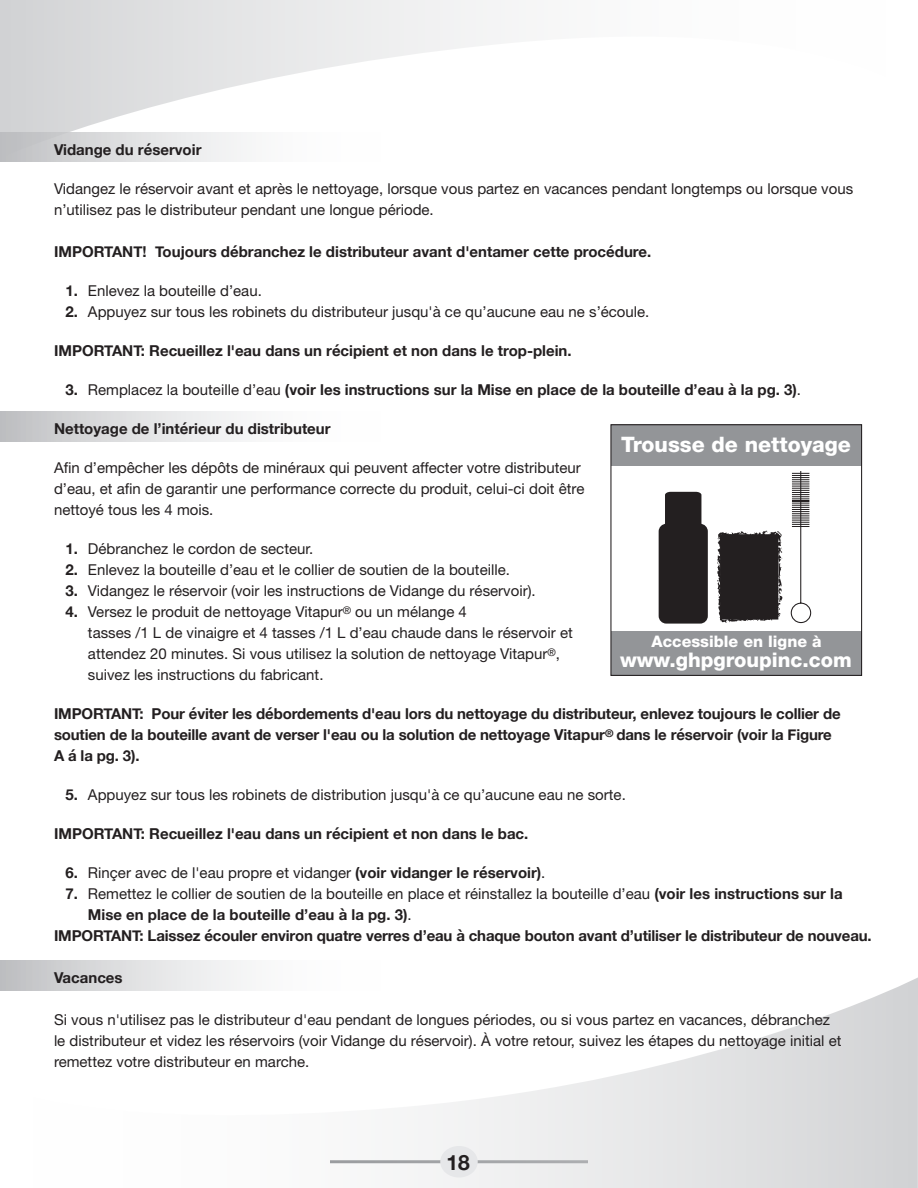
<style>
.page{position:relative;width:918px;height:1188px;background:#fff}
.page>*{position:absolute;margin:0;border:0;box-sizing:border-box;transform-origin:0 0}
.t1{font:800 21.3px "Helvetica Neue LT Std";color:#fff}
.t2{font:700 21px "Helvetica Neue";color:#231f20}
.t3{font:800 20.25px "Helvetica Neue LT Std";color:#fff}
.t4{font:800 15.9px "Helvetica Neue LT Std";color:#fff}
.t5{font:15px/21px "Helvetica Neue";color:#231f20}
.Sub_Header{font:700 15px/21px "Helvetica Neue";letter-spacing:-.01em;color:#231f20}
.s1{font-weight:700}
.s2{font-weight:400}
</style>
<div class="page">
<svg style="left:0;top:0;width:505px;height:132px"></svg>
<svg style="left:0;top:977px;width:918px;height:211px"></svg>
<div style="left:440px;top:1146px;width:38px;height:32px;background:#e6e7e9;border-radius:50%"></div>
<div style="left:0;top:132px;width:381px;height:30px;background:linear-gradient(to right,#c5c6c9,#fff)"></div>
<div style="left:0;top:412px;width:381px;height:30px;background:linear-gradient(to right,#c6c7c9,#fff)"></div>
<div style="left:0;top:960px;width:381px;height:30px;background:linear-gradient(to right,#c6c7c9,#fff)"></div>
<div style="left:611px;top:631px;width:250px;height:44px;background:#939598"></div>
<div style="left:611px;top:425px;width:250px;height:41px;background:#939598"></div>
<svg style="left:717px;top:530px;width:66px;height:93px;background:#403c3d"></svg>
<div style="left:659px;top:524px;width:49px;height:100px;background:#231f20;border-radius:8px"></div>
<svg style="left:665px;top:492px;width:36px;height:32px"></svg>
<svg style="left:790px;top:471px;width:22px;height:153px"></svg>
<div style="left:610px;top:424px;width:252px;height:252px;border:1px solid #231f20"></div>
<p class="Sub_Header" style="left:54px;top:140px;width:149px">Vidange du réservoir</p>
<p class="t5" style="left:54px;top:178px;width:801px">Vidangez le réservoir avant et après le nettoyage, lorsque vous partez en vacances pendant longtemps ou lorsque vous n’utilisez pas le distributeur pendant une longue période.</p>
<p class="Sub_Header" style="left:54px;top:242px;width:599px">IMPORTANT! Toujours débranchez le distributeur avant d'entamer cette procédure.</p>
<p class="t5" style="left:65px;top:280px;width:198px"><span class="s1">1.</span> Enlevez la bouteille d’eau.</p>
<p class="t5" style="left:65px;top:301px;width:586px"><span class="s1">2.</span> Appuyez sur tous les robinets du distributeur jusqu'à ce qu’aucune eau ne s’écoule.</p>
<p class="Sub_Header" style="left:54px;top:341px;width:519px">IMPORTANT: Recueillez l'eau dans un récipient et non dans le trop-plein.</p>
<p class="Sub_Header" style="left:65px;top:380px;width:737px">3. <span class="s2">Remplacez la bouteille d’eau</span> (voir les instructions sur la Mise en place de la bouteille d’eau à la pg. 3)<span class="s2">.</span></p>
<p class="Sub_Header" style="left:54px;top:419px;width:278px">Nettoyage de l’intérieur du distributeur</p>
<p class="t5" style="left:54px;top:457px;width:532px">Afin d’empêcher les dépôts de minéraux qui peuvent affecter votre distributeur d’eau, et afin de garantir une performance correcte du produit, celui-ci doit être nettoyé tous les 4 mois.</p>
<p class="t5" style="left:65px;top:538px;width:249px"><span class="s1">1.</span> Débranchez le cordon de secteur.</p>
<p class="t5" style="left:65px;top:559px;width:446px"><span class="s1">2.</span> Enlevez la bouteille d’eau et le collier de soutien de la bouteille.</p>
<p class="t5" style="left:65px;top:580px;width:472px"><span class="s1">3.</span> Vidangez le réservoir (voir les instructions de Vidange du réservoir).</p>
<p class="t5" style="left:88px;top:601px;width:486px;text-indent:-22px"><span class="s1">4.</span> Versez le produit de nettoyage Vitapur<sup>®</sup> ou un mélange 4<br>tasses /1 L de vinaigre et 4 tasses /1 L d’eau chaude dans le réservoir et attendez 20 minutes. Si vous utilisez la solution de nettoyage Vitapur<sup>®</sup>, suivez les instructions du fabricant.</p>
<p class="Sub_Header" style="left:54px;top:704px;width:788px">IMPORTANT: Pour éviter les débordements d'eau lors du nettoyage du distributeur, enlevez toujours le collier de soutien de la bouteille avant de verser l'eau ou la solution de nettoyage Vitapur<sup>®</sup> dans le réservoir (voir la Figure<br>A á la pg. 3).</p>
<p class="t5" style="left:65px;top:784px;width:562px"><span class="s1">5.</span> Appuyez sur tous les robinets de distribution jusqu'à ce qu’aucune eau ne sorte.</p>
<p class="Sub_Header" style="left:54px;top:824px;width:476px">IMPORTANT: Recueillez l'eau dans un récipient et non dans le bac.</p>
<p class="t5" style="left:65px;top:862px;width:482px"><span class="s1">6.</span> Rinçer avec de l'eau propre et vidanger <span class="s1">(voir vidanger le réservoir)</span>.</p>
<p class="t5" style="left:88px;top:883px;width:756px;text-indent:-22px"><span class="s1">7.</span> Remettez le collier de soutien de la bouteille en place et réinstallez la bouteille d’eau <span class="s1">(voir les instructions sur la<br>Mise en place de la bouteille d’eau à la pg. 3)</span>.</p>
<p class="Sub_Header" style="left:54px;top:926px;width:819px">IMPORTANT: Laissez écouler environ quatre verres d’eau à chaque bouton avant d’utiliser le distributeur de nouveau.</p>
<p class="Sub_Header" style="left:54px;top:968px;width:70px">Vacances</p>
<p class="t5" style="left:54px;top:1009px;width:789px">Si vous n'utilisez pas le distributeur d'eau pendant de longues périodes, ou si vous partez en vacances, débranchez le distributeur et videz les réservoirs (voir Vidange du réservoir). À votre retour, suivez les étapes du nettoyage initial et remettez votre distributeur en marche.</p>
<p class="t1" style="left:621px;top:432px;width:231px">Trousse de nettoyage</p>
<p class="t4" style="left:652px;top:632px;width:171px">Accessible en ligne à</p>
<p class="t3" style="left:620px;top:648px;width:233px">www.ghpgroupinc.com</p>
<h2 class="t2" style="left:447px;top:1146px;width:25px">18</h2>
</div>
